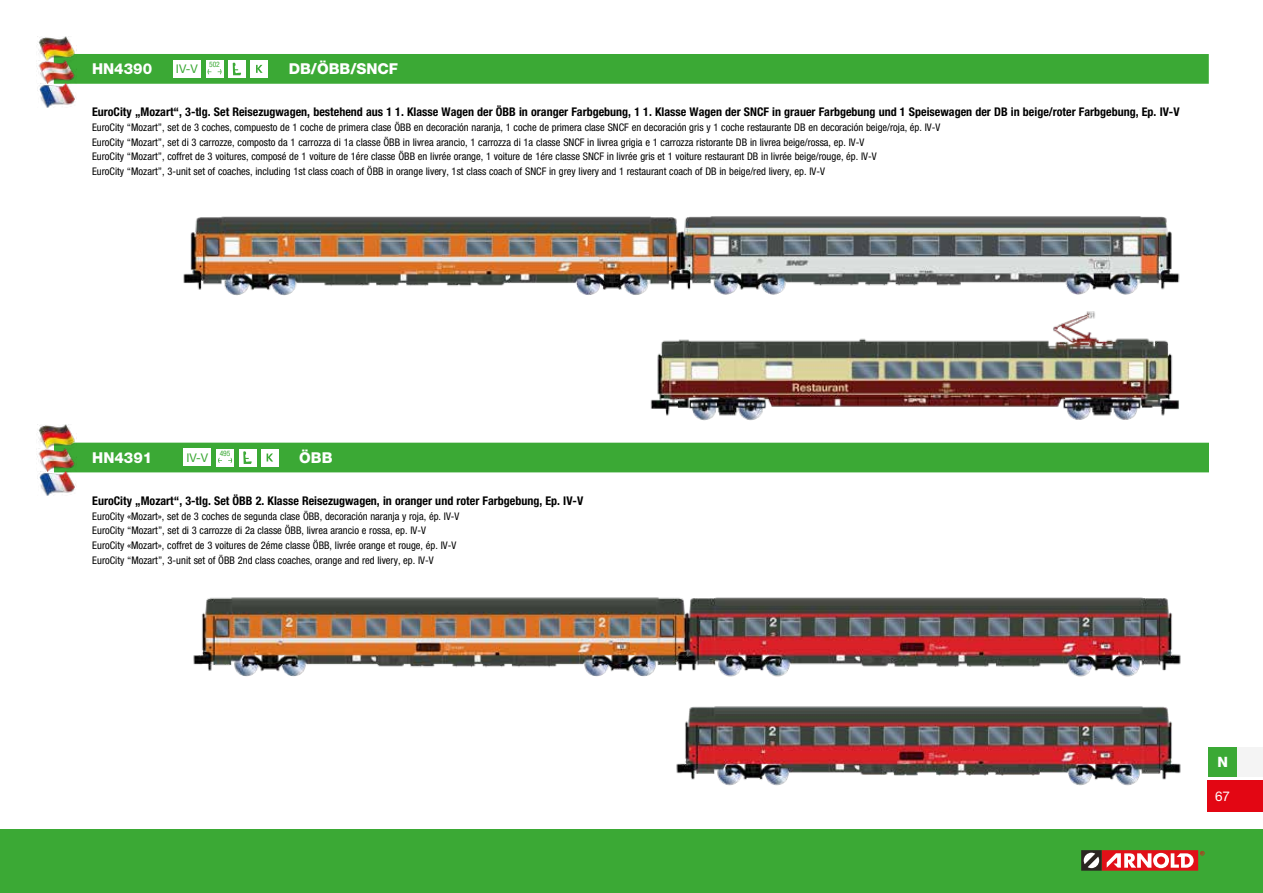
<style>
.page{position:relative;width:1263px;height:893px;background:#fff}
.page>*{position:absolute;margin:0;border:0;box-sizing:border-box;transform-origin:0 0}
.t1{font:800 15px "Helvetica Neue LT Std";color:#fff}
.t2{font:800 14.25px "Helvetica Neue LT Std";color:#fff}
.t3{font:13.5px "Helvetica Neue LT Std";color:#fff}
.t4{font:700 condensed 12px "Helvetica Neue LT Std";color:#000}
.t5{font:12px "Helvetica Neue LT Std";color:#3ba935}
.t6{font:condensed 10.5px/14.7px "Helvetica Neue LT Std";color:#000}
.t7{font:condensed 7.5px "Helvetica Neue LT Std";color:#3ba935}
</style>
<div class="page">
<div style="left:1208px;top:747px;width:29px;height:30px;background:#3ba935"></div>
<div style="left:1237px;top:747px;width:26px;height:30px;background:#f4f4f4"></div>
<img style="left:183px;top:216px;width:483px;height:80px">
<img style="left:193px;top:597px;width:482px;height:80px">
<img style="left:666px;top:216px;width:514px;height:79px">
<img style="left:650px;top:311px;width:529px;height:110px">
<img style="left:675px;top:597px;width:506px;height:80px">
<img style="left:676px;top:706px;width:505px;height:80px">
<div style="left:54px;top:54px;width:1155px;height:30px;background:#3ba935"></div>
<div style="left:173px;top:60px;width:28px;height:17px;background:#fff"></div>
<div style="left:206px;top:60px;width:17px;height:17px;background:#fff"></div>
<div style="left:228px;top:60px;width:17px;height:18px;background:#fff"></div>
<svg style="left:233px;top:63px;width:9px;height:12px"></svg>
<div style="left:251px;top:60px;width:17px;height:17px;background:#fff"></div>
<svg style="left:256px;top:65px;width:7px;height:8px"></svg>
<div style="left:0;top:829px;width:1263px;height:64px;background:#3ba935"></div>
<div style="left:1102px;top:850px;width:96px;height:21px;background:#e11018"></div>
<svg style="left:1200px;top:851px;width:4px;height:4px"></svg>
<svg style="left:1081px;top:850px;width:112px;height:21px"></svg>
<div style="left:1208px;top:780px;width:55px;height:32px;background:#e30613"></div>
<div style="left:54px;top:443px;width:1155px;height:29px;background:#3ba935"></div>
<div style="left:183px;top:449px;width:28px;height:17px;background:#fff"></div>
<div style="left:216px;top:449px;width:18px;height:17px;background:#fff"></div>
<svg style="left:218px;top:458px;width:4px;height:5px"></svg>
<div style="left:239px;top:449px;width:17px;height:17px;background:#fff"></div>
<svg style="left:243px;top:451px;width:9px;height:13px"></svg>
<div style="left:261px;top:449px;width:17px;height:17px;background:#fff"></div>
<svg style="left:267px;top:453px;width:6px;height:8px"></svg>
<img style="left:37px;top:36px;width:40px;height:71px">
<img style="left:37px;top:424px;width:40px;height:71px">
<p class="t1" style="left:92px;top:60px;width:62px">HN4390</p>
<p class="t5" style="left:176px;top:62px;width:23px">IV-V</p>
<p class="t7" style="left:209px;top:60px;width:12px">502</p>
<p class="t1" style="left:289px;top:60px;width:111px">DB/ÖBB/SNCF</p>
<p class="t4" style="left:92px;top:105px;width:1089px">EuroCity „Mozart“, 3-tlg. Set Reisezugwagen, bestehend aus 1 1. Klasse Wagen der ÖBB in oranger Farbgebung, 1 1. Klasse Wagen der SNCF in grauer Farbgebung und 1 Speisewagen der DB in beige/roter Farbgebung, Ep. IV-V</p>
<p class="t6" style="left:92px;top:120px;width:850px">EuroCity “Mozart”, set de 3 coches, compuesto de 1 coche de primera clase ÖBB en decoración naranja, 1 coche de primera clase SNCF en decoración gris y 1 coche restaurante DB en decoración beige/roja, ép. IV-V EuroCity “Mozart”, set di 3 carrozze, composto da 1 carrozza di 1a classe ÖBB in livrea arancio, 1 carrozza di 1a classe SNCF in livrea grigia e 1 carrozza ristorante DB in livrea beige/rossa, ep. IV-V<br>EuroCity “Mozart”, coffret de 3 voitures, composé de 1 voiture de 1ére classe ÖBB en livrée orange, 1 voiture de 1ére classe SNCF in livrée gris et 1 voiture restaurant DB in livrée beige/rouge, ép. IV-V<br>EuroCity “Mozart”, 3-unit set of coaches, including 1st class coach of ÖBB in orange livery, 1st class coach of SNCF in grey livery and 1 restaurant coach of DB in beige/red livery, ep. IV-V</p>
<p class="t1" style="left:92px;top:449px;width:62px">HN4391</p>
<p class="t5" style="left:186px;top:451px;width:23px">IV-V</p>
<p class="t7" style="left:220px;top:449px;width:12px">495</p>
<p class="t1" style="left:299px;top:449px;width:35px">ÖBB</p>
<p class="t4" style="left:92px;top:493px;width:492px">EuroCity „Mozart“, 3-tlg. Set ÖBB 2. Klasse Reisezugwagen, in oranger und roter Farbgebung, Ep. IV-V</p>
<p class="t6" style="left:92px;top:509px;width:369px">EuroCity «Mozart», set de 3 coches de segunda clase ÖBB, decoración naranja y roja, ép. IV-V EuroCity “Mozart”, set di 3 carrozze di 2a classe ÖBB, livrea arancio e rossa, ep. IV-V EuroCity «Mozart», coffret de 3 voitures de 2éme classe ÖBB, livrée orange et rouge, ép. IV-V EuroCity “Mozart”, 3-unit set of ÖBB 2nd class coaches, orange and red livery, ep. IV-V</p>
<h2 class="t2" style="left:1217px;top:753px;width:12px">N</h2>
<p class="t3" style="left:1215px;top:788px;width:16px">67</p>
</div>
